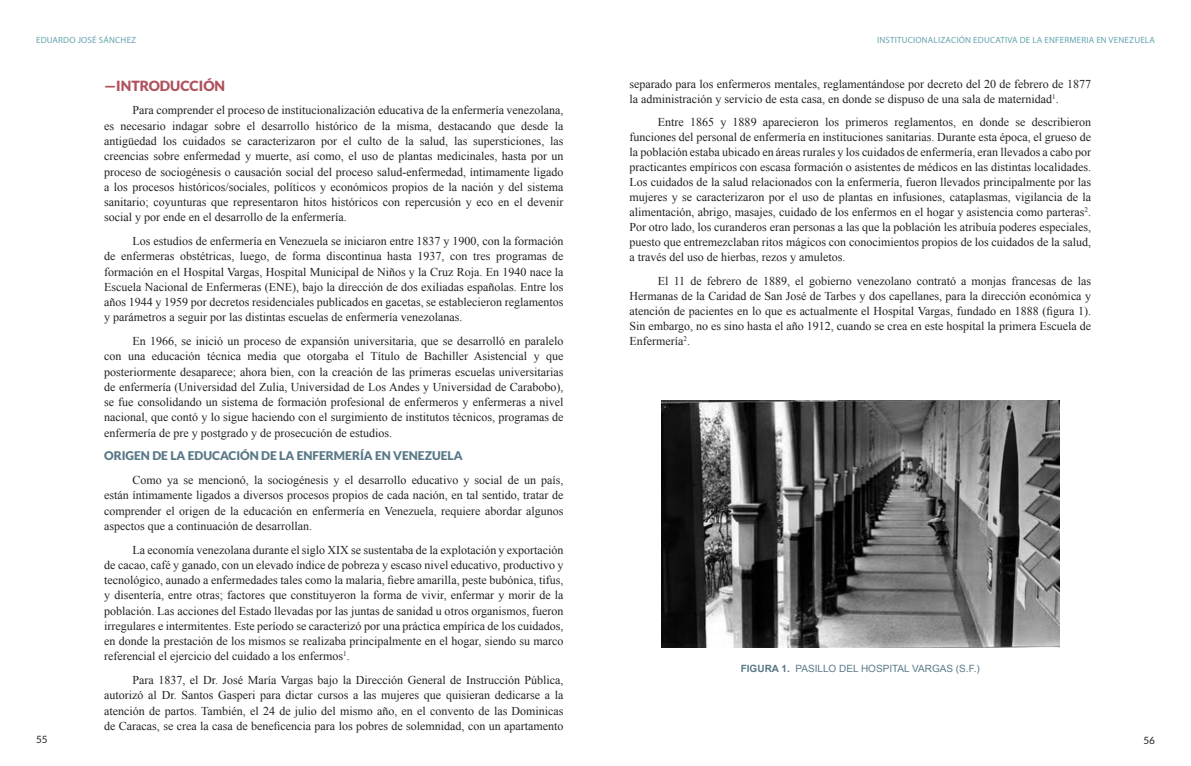
<style>
.page{position:relative;width:1191px;height:766px;background:#fff}
.page>*{position:absolute;margin:0;border:0;box-sizing:border-box;transform-origin:0 0}
.titulo{font:900 14px "Lato";color:#b0525d}
.TRIPA{font:12px/15.2px "Times New Roman";color:#231f20;text-align:justify}
.SUBTITULO{font:900 12px "Lato";color:#597988}
.FIGURAS{font:10px "Arial";color:#597988}
.t1{font:10px "Lato";color:#231f20}
.t2{font:9px "Myriad Pro";letter-spacing:.02em;color:#66a4b0}
.s1{font-weight:700}
</style>
<div class="page">
<img style="left:661px;top:400px;width:398px;height:247px">
<p class="t2" style="left:36px;top:34px;width:102px">EDUARDO JOSÉ SÁNCHEZ</p>
<p class="t2" style="left:877px;top:34px;width:279px">INSTITUCIONALIZACIÓN EDUCATIVA DE LA ENFERMERIA EN VENEZUELA</p>
<p class="titulo" style="left:104px;top:77px;width:122px">—INTRODUCCIÓN</p>
<p class="TRIPA" style="left:104px;top:103px;width:461px;text-indent:28px">Para comprender el proceso de institucionalización educativa de la enfermería venezolana, es necesario indagar sobre el desarrollo histórico de la misma, destacando que desde la antigüedad los cuidados se caracterizaron por el culto de la salud, las supersticiones, las creencias sobre enfermedad y muerte, así como, el uso de plantas medicinales, hasta por un proceso de sociogénesis o causación social del proceso salud-enfermedad, íntimamente ligado a los procesos históricos/sociales, políticos y económicos propios de la nación y del sistema sanitario; coyunturas que representaron hitos históricos con repercusión y eco en el devenir social y por ende en el desarrollo de la enfermería.</p>
<p class="TRIPA" style="left:104px;top:233px;width:461px;text-indent:28px">Los estudios de enfermería en Venezuela se iniciaron entre 1837 y 1900, con la formación de enfermeras obstétricas, luego, de forma discontinua hasta 1937, con tres programas de formación en el Hospital Vargas, Hospital Municipal de Niños y la Cruz Roja. En 1940 nace la Escuela Nacional de Enfermeras (ENE), bajo la dirección de dos exiliadas españolas. Entre los años 1944 y 1959 por decretos residenciales publicados en gacetas, se establecieron reglamentos y parámetros a seguir por las distintas escuelas de enfermería venezolanas.</p>
<p class="TRIPA" style="left:104px;top:333px;width:461px;text-indent:28px">En 1966, se inició un proceso de expansión universitaria, que se desarrolló en paralelo con una educación técnica media que otorgaba el Título de Bachiller Asistencial y que posteriormente desaparece; ahora bien, con la creación de las primeras escuelas universitarias de enfermería (Universidad del Zulia, Universidad de Los Andes y Universidad de Carabobo), se fue consolidando un sistema de formación profesional de enfermeros y enfermeras a nivel nacional, que contó y lo sigue haciendo con el surgimiento de institutos técnicos, programas de enfermería de pre y postgrado y de prosecución de estudios.</p>
<p class="SUBTITULO" style="left:104px;top:449px;width:360px">ORIGEN DE LA EDUCACIÓN DE LA ENFERMERÍA EN VENEZUELA</p>
<p class="TRIPA" style="left:104px;top:472px;width:461px;text-indent:28px">Como ya se mencionó, la sociogénesis y el desarrollo educativo y social de un país, están íntimamente ligados a diversos procesos propios de cada nación, en tal sentido, tratar de comprender el origen de la educación en enfermería en Venezuela, requiere abordar algunos aspectos que a continuación de desarrollan.</p>
<p class="TRIPA" style="left:104px;top:541px;width:461px;text-indent:28px">La economía venezolana durante el siglo XIX se sustentaba de la explotación y exportación de cacao, café y ganado, con un elevado índice de pobreza y escaso nivel educativo, productivo y tecnológico, aunado a enfermedades tales como la malaria, fiebre amarilla, peste bubónica, tifus, y disentería, entre otras; factores que constituyeron la forma de vivir, enfermar y morir de la población. Las acciones del Estado llevadas por las juntas de sanidad u otros organismos, fueron irregulares e intermitentes. Este período se caracterizó por una práctica empírica de los cuidados, en donde la prestación de los mismos se realizaba principalmente en el hogar, siendo su marco referencial el ejercicio del cuidado a los enfermos<sup>1</sup>.</p>
<p class="TRIPA" style="left:104px;top:672px;width:461px;text-indent:28px">Para 1837, el Dr. José María Vargas bajo la Dirección General de Instrucción Pública, autorizó al Dr. Santos Gasperi para dictar cursos a las mujeres que quisieran dedicarse a la atención de partos. También, el 24 de julio del mismo año, en el convento de las Dominicas de Caracas, se crea la casa de beneficencia para los pobres de solemnidad, con un apartamento</p>
<p class="TRIPA" style="left:629px;top:76px;width:463px">separado para los enfermeros mentales, reglamentándose por decreto del 20 de febrero de 1877 la administración y servicio de esta casa, en donde se dispuso de una sala de maternidad<sup>1</sup>.</p>
<p class="TRIPA" style="left:629px;top:114px;width:463px;text-indent:28px">Entre 1865 y 1889 aparecieron los primeros reglamentos, en donde se describieron funciones del personal de enfermería en instituciones sanitarias. Durante esta época, el grueso de la población estaba ubicado en áreas rurales y los cuidados de enfermería, eran llevados a cabo por practicantes empíricos con escasa formación o asistentes de médicos en las distintas localidades.<br>Los cuidados de la salud relacionados con la enfermería, fueron llevados principalmente por las mujeres y se caracterizaron por el uso de plantas en infusiones, cataplasmas, vigilancia de la alimentación, abrigo, masajes, cuidado de los enfermos en el hogar y asistencia como parteras<sup>2</sup>.<br>Por otro lado, los curanderos eran personas a las que la población les atribuía poderes especiales, puesto que entremezclaban ritos mágicos con conocimientos propios de los cuidados de la salud, a través del uso de hierbas, rezos y amuletos.</p>
<p class="TRIPA" style="left:629px;top:273px;width:463px;text-indent:28px">El 11 de febrero de 1889, el gobierno venezolano contrató a monjas francesas de las Hermanas de la Caridad de San José de Tarbes y dos capellanes, para la dirección económica y atención de pacientes en lo que es actualmente el Hospital Vargas, fundado en 1888 (figura 1).<br>Sin embargo, no es sino hasta el año 1912, cuando se crea en este hospital la primera Escuela de Enfermería<sup>2</sup>.</p>
<p class="FIGURAS" style="left:740px;top:661px;width:240px"><span class="s1">FIGURA 1.</span> PASILLO DEL HOSPITAL VARGAS (S.F.)</p>
<p class="t1" style="left:36px;top:733px;width:13px">55</p>
<p class="t1" style="left:1143px;top:734px;width:13px">56</p>
</div>
